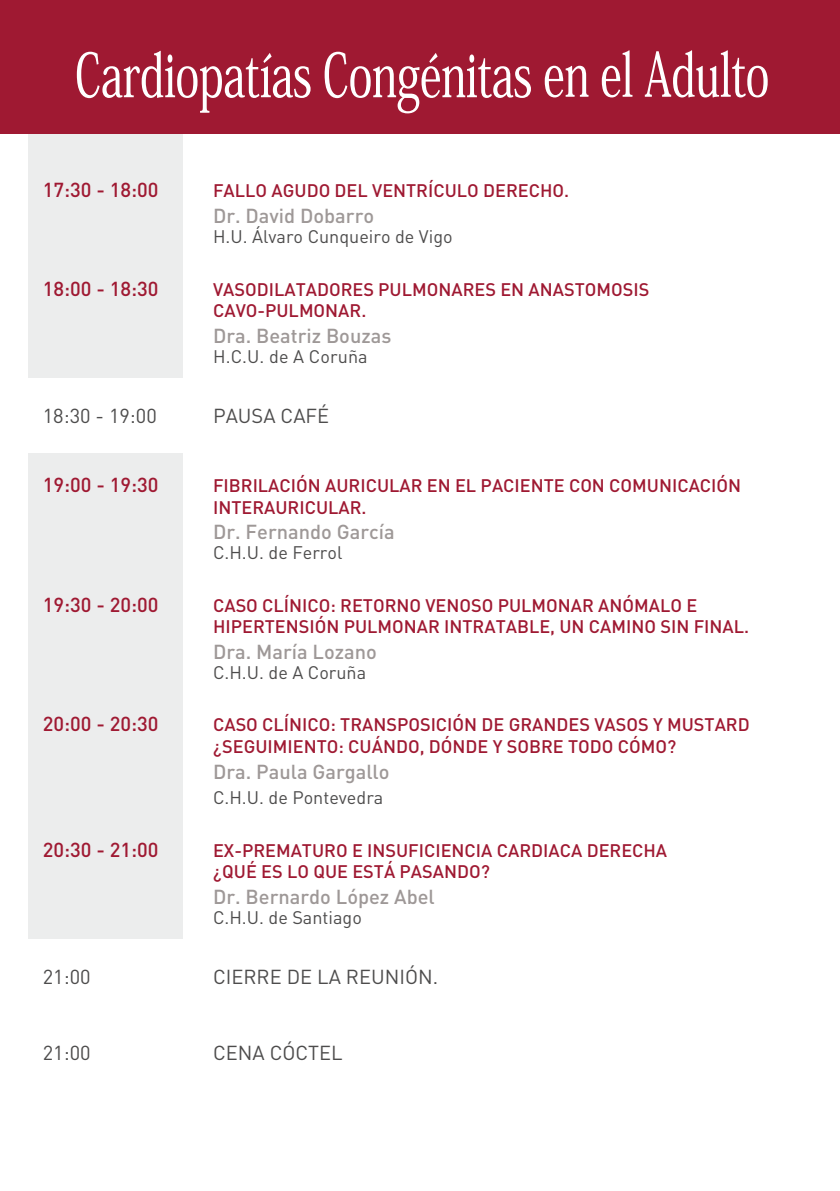
<style>
.page{position:relative;width:840px;height:1191px;background:#fff}
.page>*{position:absolute;margin:0;border:0;box-sizing:border-box;transform-origin:0 0}
.t1{font:500 20px "DIN";color:#9e9897}
.t2{font:500 20px "DIN";color:#9f1932}
.t3{font:20px "DIN";color:#4d4c4c}
.t4{font:500 18px/21.6px "DIN";color:#9f1932}
.t5{font:18px "DIN";color:#4d4c4c}
</style>
<div class="page">
<div style="left:29px;top:125px;width:154px;height:93px;background:#eceded"></div>
<div style="left:29px;top:217px;width:154px;height:41px;background:#eceded"></div>
<div style="left:29px;top:257px;width:154px;height:81px;background:#eceded"></div>
<div style="left:29px;top:337px;width:154px;height:41px;background:#eceded"></div>
<div style="left:29px;top:453px;width:154px;height:81px;background:#eceded"></div>
<div style="left:29px;top:533px;width:154px;height:41px;background:#eceded"></div>
<div style="left:29px;top:573px;width:154px;height:81px;background:#eceded"></div>
<div style="left:29px;top:653px;width:154px;height:41px;background:#eceded"></div>
<div style="left:29px;top:692px;width:154px;height:82px;background:#eceded"></div>
<div style="left:29px;top:740px;width:154px;height:59px;background:#eceded"></div>
<div style="left:29px;top:778px;width:154px;height:41px;background:#eceded"></div>
<div style="left:29px;top:818px;width:154px;height:80px;background:#eceded"></div>
<div style="left:29px;top:898px;width:154px;height:40px;background:#eceded"></div>
<div style="left:0;top:0;width:839px;height:133px;background:#9f1932"></div>
<svg style="left:77px;top:51px;width:233px;height:62px"></svg>
<svg style="left:324px;top:52px;width:206px;height:61px"></svg>
<svg style="left:544px;top:66px;width:44px;height:31px"></svg>
<svg style="left:601px;top:50px;width:31px;height:47px"></svg>
<svg style="left:644px;top:50px;width:123px;height:48px"></svg>
<p class="t2" style="left:43px;top:177px;width:117px">17:30 - 18:00</p>
<p class="t4" style="left:213px;top:180px;width:357px">FALLO AGUDO DEL VENTRÍCULO DERECHO.</p>
<p class="t1" style="left:213px;top:203px;width:162px">Dr. David Dobarro</p>
<p class="t5" style="left:213px;top:225px;width:241px">H.U. Álvaro Cunqueiro de Vigo</p>
<p class="t2" style="left:43px;top:275px;width:117px">18:00 - 18:30</p>
<p class="t4" style="left:213px;top:278px;width:437px">VASODILATADORES PULMONARES EN ANASTOMOSIS<br>CAVO-PULMONAR.</p>
<p class="t1" style="left:213px;top:323px;width:180px">Dra. Beatriz Bouzas</p>
<p class="t5" style="left:213px;top:345px;width:156px">H.C.U. de A Coruña</p>
<p class="t3" style="left:43px;top:403px;width:115px">18:30 - 19:00</p>
<p class="t3" style="left:213px;top:403px;width:117px">PAUSA CAFÉ</p>
<p class="t2" style="left:43px;top:472px;width:117px">19:00 - 19:30</p>
<p class="t4" style="left:213px;top:474px;width:529px">FIBRILACIÓN AURICULAR EN EL PACIENTE CON COMUNICACIÓN<br>INTERAURICULAR.</p>
<p class="t1" style="left:213px;top:519px;width:183px">Dr. Fernando García</p>
<p class="t5" style="left:213px;top:541px;width:131px">C.H.U. de Ferrol</p>
<p class="t2" style="left:43px;top:591px;width:117px">19:30 - 20:00</p>
<p class="t4" style="left:213px;top:593px;width:537px">CASO CLÍNICO: RETORNO VENOSO PULMONAR ANÓMALO E<br>HIPERTENSIÓN PULMONAR INTRATABLE, UN CAMINO SIN FINAL.</p>
<p class="t1" style="left:213px;top:639px;width:165px">Dra. María Lozano</p>
<p class="t5" style="left:213px;top:661px;width:154px">C.H.U. de A Coruña</p>
<p class="t2" style="left:43px;top:711px;width:117px">20:00 - 20:30</p>
<p class="t4" style="left:213px;top:713px;width:538px">CASO CLÍNICO: TRANSPOSICIÓN DE GRANDES VASOS Y MUSTARD ¿SEGUIMIENTO: CUÁNDO, DÓNDE Y SOBRE TODO CÓMO?</p>
<p class="t1" style="left:213px;top:758px;width:178px">Dra. Paula Gargallo</p>
<p class="t5" style="left:213px;top:786px;width:172px">C.H.U. de Pontevedra</p>
<p class="t2" style="left:43px;top:836px;width:117px">20:30 - 21:00</p>
<p class="t4" style="left:213px;top:838px;width:455px">EX-PREMATURO E INSUFICIENCIA CARDIACA DERECHA ¿QUÉ ES LO QUE ESTÁ PASANDO?</p>
<p class="t1" style="left:213px;top:884px;width:223px">Dr. Bernardo López Abel</p>
<p class="t5" style="left:213px;top:906px;width:150px">C.H.U. de Santiago</p>
<p class="t3" style="left:43px;top:964px;width:49px">21:00</p>
<p class="t3" style="left:213px;top:964px;width:226px">CIERRE DE LA REUNIÓN.</p>
<p class="t3" style="left:43px;top:1040px;width:49px">21:00</p>
<p class="t3" style="left:213px;top:1040px;width:131px">CENA CÓCTEL</p>
</div>
